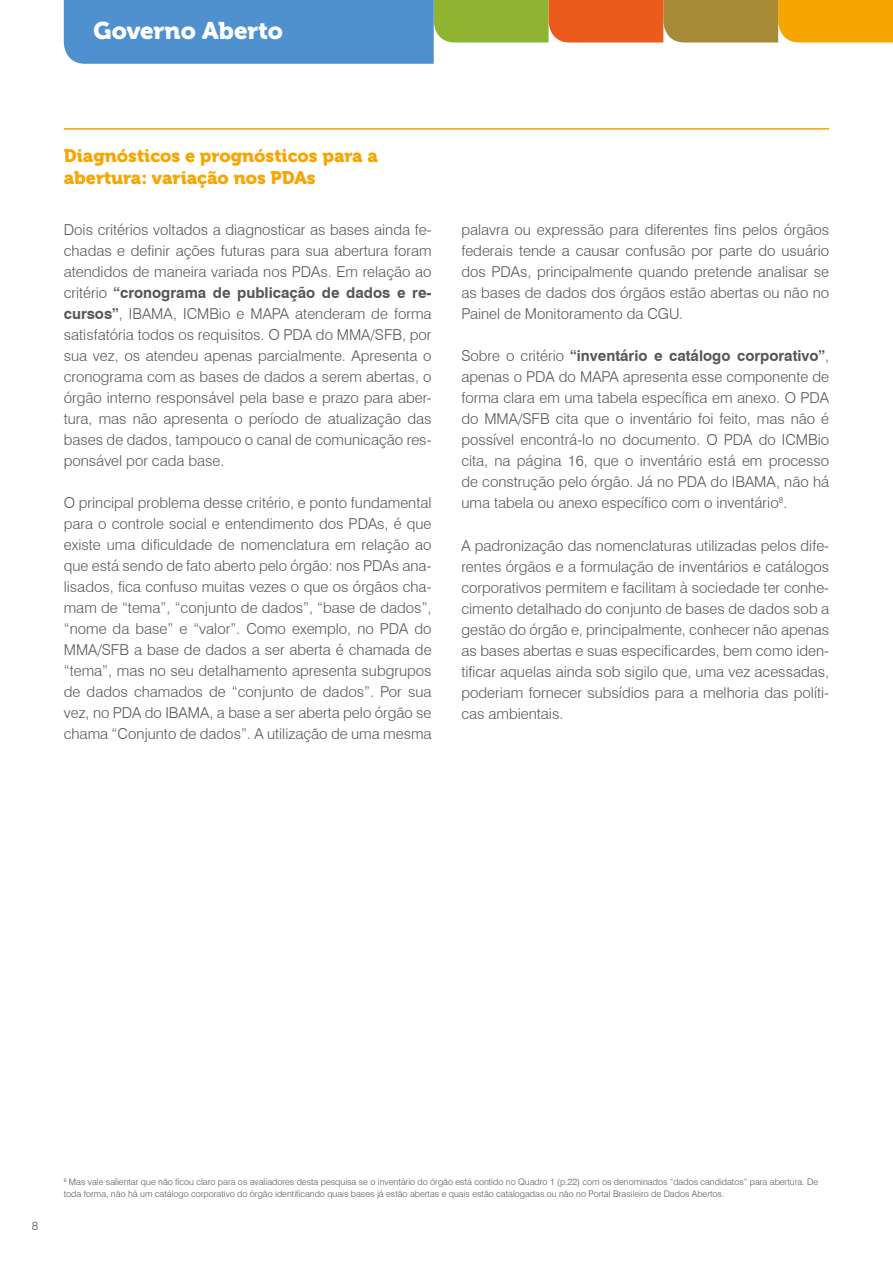
<style>
.page{position:relative;width:893px;height:1263px;background:#fff}
.page>*{position:absolute;margin:0;border:0;box-sizing:border-box;transform-origin:0 0}
.t1{font:24px "Museo 900";color:#fff}
.t2{font:18px/21.6px "Museo 900";color:#f7a500}
.t3{font:300 15px/21px "Swiss 721 BT";color:#575756;text-align:justify}
.t4{font:300 12px "Swiss 721 BT";color:#575756}
.t5{font:300 9px/12px "Swiss 721 BT";color:#575756}
.s1{font-weight:700}
</style>
<div class="page">
<svg style="left:64px;top:0;width:829px;height:64px"></svg>
<hr style="left:64px;top:128px;width:765px;height:2px;background:#f7a500">
<h1 class="t1" style="left:94px;top:17px;width:191px">Governo Aberto</h1>
<p class="t2" style="left:64px;top:145px;width:316px">Diagnósticos e prognósticos para a abertura: variação nos PDAs</p>
<p class="t3" style="left:64px;top:219px;width:369px">Dois critérios voltados a diagnosticar as bases ainda fe&shy;chadas e definir ações futuras para sua abertura foram atendidos de maneira variada nos PDAs. Em relação ao critério <span class="s1">“cronograma de publicação de dados e re&shy;cursos”</span>, IBAMA, ICMBio e MAPA atenderam de forma satisfatória todos os requisitos. O PDA do MMA/SFB, por sua vez, os atendeu apenas parcialmente. Apresenta o cronograma com as bases de dados a serem abertas, o órgão interno responsável pela base e prazo para aber&shy;tura, mas não apresenta o período de atualização das bases de dados, tampouco o canal de comunicação res&shy;ponsável por cada base.</p>
<p class="t3" style="left:64px;top:492px;width:369px">O principal problema desse critério, e ponto fundamental para o controle social e entendimento dos PDAs, é que existe uma dificuldade de nomenclatura em relação ao que está sendo de fato aberto pelo órgão: nos PDAs ana&shy;lisados, fica confuso muitas vezes o que os órgãos cha&shy;mam de “tema”, “conjunto de dados”, “base de dados”, “nome da base” e “valor”. Como exemplo, no PDA do MMA/SFB a base de dados a ser aberta é chamada de “tema”, mas no seu detalhamento apresenta subgrupos de dados chamados de “conjunto de dados”. Por sua vez, no PDA do IBAMA, a base a ser aberta pelo órgão se chama “Conjunto de dados”. A utilização de uma mesma</p>
<p class="t3" style="left:461px;top:219px;width:369px">palavra ou expressão para diferentes fins pelos órgãos federais tende a causar confusão por parte do usuário dos PDAs, principalmente quando pretende analisar se as bases de dados dos órgãos estão abertas ou não no Painel de Monitoramento da CGU.</p>
<p class="t3" style="left:461px;top:345px;width:369px">Sobre o critério <span class="s1">“inventário e catálogo corporativo”</span>, apenas o PDA do MAPA apresenta esse componente de forma clara em uma tabela específica em anexo. O PDA do MMA/SFB cita que o inventário foi feito, mas não é possível encontrá-lo no documento. O PDA do ICMBio cita, na página 16, que o inventário está em processo de construção pelo órgão. Já no PDA do IBAMA, não há uma tabela ou anexo específico com o inventário<sup>8</sup>.</p>
<p class="t3" style="left:461px;top:535px;width:369px">A padronização das nomenclaturas utilizadas pelos dife&shy;rentes órgãos e a formulação de inventários e catálogos corporativos permitem e facilitam à sociedade ter conhe&shy;cimento detalhado do conjunto de bases de dados sob a gestão do órgão e, principalmente, conhecer não apenas as bases abertas e suas especificardes, bem como iden&shy;tificar aquelas ainda sob sigilo que, uma vez acessadas, poderiam fornecer subsídios para a melhoria das políti&shy;cas ambientais.</p>
<p class="t4" style="left:32px;top:1218px;width:8px">8</p>
<p class="t5" style="left:64px;top:1175px;width:756px"><sup>8</sup> Mas vale salientar que não ficou claro para os avaliadores desta pesquisa se o inventário do órgão está contido no Quadro 1 (p.22) com os denominados “dados candidatos” para abertura. De toda forma, não há um catálogo corporativo do órgão identificando quais bases já estão abertas e quais estão catalogadas ou não no Portal Brasileiro de Dados Abertos.</p>
</div>
